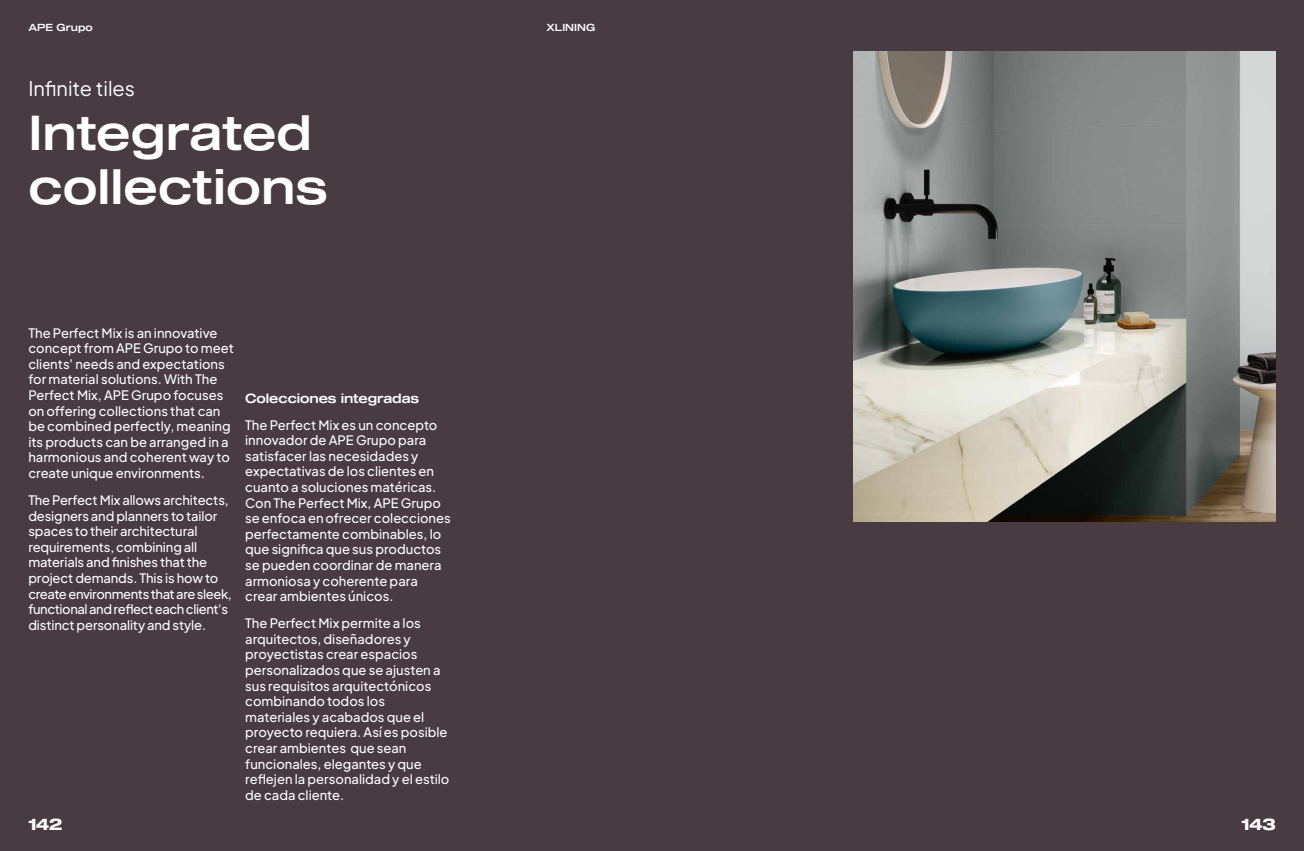
<style>
.page{position:relative;width:1304px;height:851px;background:#fff}
.page>*{position:absolute;margin:0;border:0;box-sizing:border-box;transform-origin:0 0}
.t1{font:48px/54px "Sequel 100 Wide 55 Wide";color:#fff}
.t2{font:20px "Plus Jakarta Sans";color:#fff}
.t3{font:16px "Sequel 100 Wide 75 Wide";color:#fff}
.t4{font:500 13px/15.6px "Plus Jakarta Sans";color:#fff}
.t5{font:13px "Sequel 100 Wide 55 Wide";letter-spacing:-.01em;color:#fff}
.t6{font:10px "Sequel 100 Wide 55 Wide";color:#fff}
</style>
<div class="page">
<div style="left:0;top:0;width:652px;height:850px;background:#493b42"></div>
<div style="left:652px;top:0;width:652px;height:850px;background:#493b42"></div>
<img style="left:853px;top:51px;width:423px;height:470px">
<p class="t6" style="left:28px;top:20px;width:66px">APE Grupo</p>
<p class="t6" style="left:546px;top:20px;width:50px">XLINING</p>
<h2 class="t2" style="left:28px;top:72px;width:108px">Infinite tiles</h2>
<h1 class="t1" style="left:28px;top:108px;width:301px">Integrated collections</h1>
<p class="t4" style="left:28px;top:323px;width:207px">The Perfect Mix is an innovative concept from APE Grupo to meet clients' needs and expectations for material solutions. With The<br>Perfect Mix, APE Grupo focuses on offering collections that can be combined perfectly, meaning its products can be arranged in a harmonious and coherent way to create unique environments.</p>
<p class="t4" style="left:28px;top:491px;width:205px">The Perfect Mix allows architects, designers and planners to tailor spaces to their architectural requirements, combining all materials and finishes that the project demands. This is how to create environments that are sleek, functional and reflect each client's distinct personality and style.</p>
<p class="t5" style="left:245px;top:388px;width:176px">Colecciones integradas</p>
<p class="t4" style="left:245px;top:415px;width:207px">The Perfect Mix es un concepto innovador de APE Grupo para satisfacer las necesidades y expectativas de los clientes en cuanto a soluciones matéricas.<br>Con The Perfect Mix, APE Grupo se enfoca en ofrecer colecciones perfectamente combinables, lo que significa que sus productos se pueden coordinar de manera armoniosa y coherente para crear ambientes únicos.</p>
<p class="t4" style="left:245px;top:614px;width:206px">The Perfect Mix permite a los arquitectos, diseñadores y proyectistas crear espacios personalizados que se ajusten a sus requisitos arquitectónicos combinando todos los materiales y acabados que el proyecto requiera. Así es posible crear ambientes que sean funcionales, elegantes y que reflejen la personalidad y el estilo de cada cliente.</p>
<p class="t3" style="left:28px;top:812px;width:36px">142</p>
<p class="t3" style="left:1241px;top:812px;width:36px">143</p>
</div>
